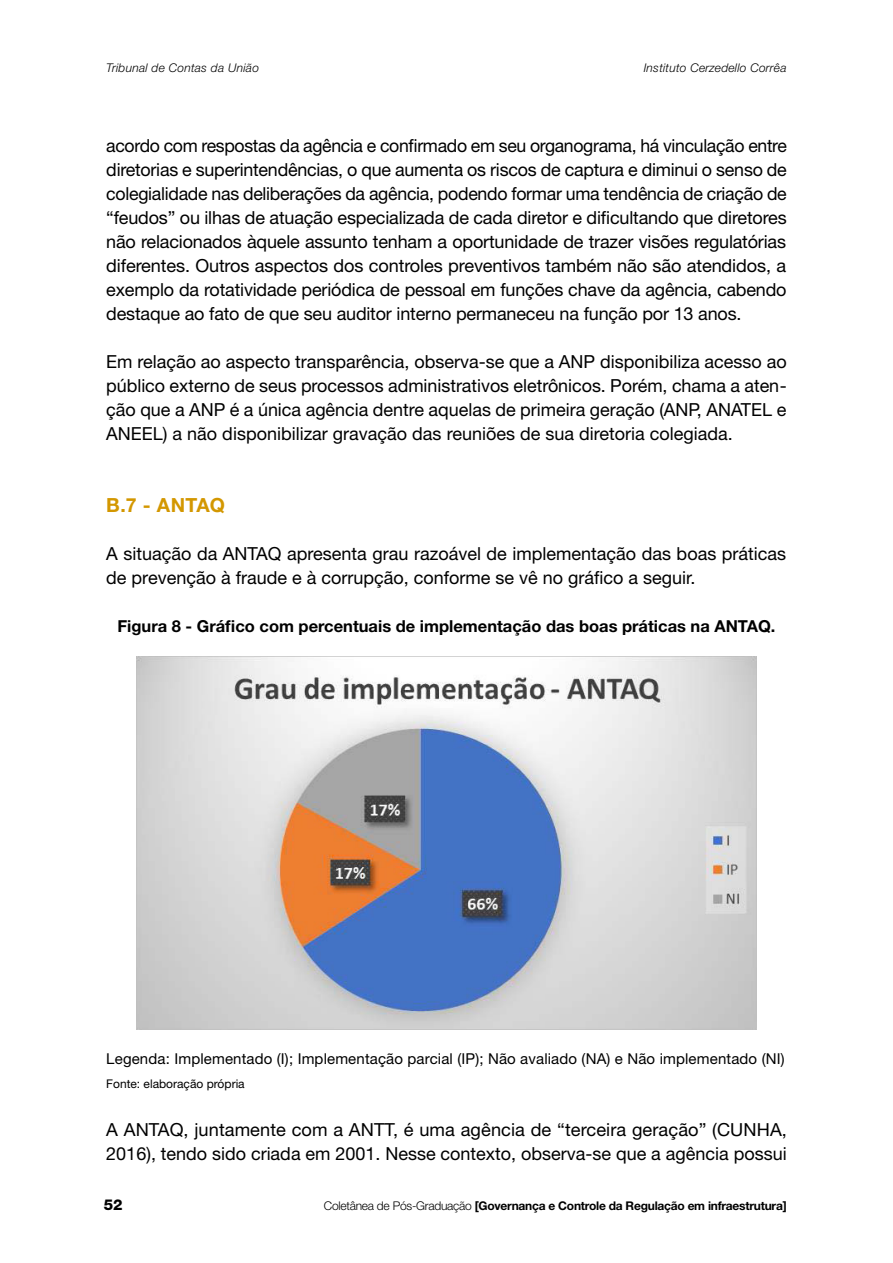
<style>
.page{position:relative;width:893px;height:1263px;background:#fff}
.page>*{position:absolute;margin:0;border:0;box-sizing:border-box;transform-origin:0 0}
.t1{font:700 19.5px "Helvetica Neue LT Std";letter-spacing:.005em;color:#d39700}
.t2{font:18px/24px "Helvetica Neue LT Std";color:#000;text-align:justify}
.t3{font:700 16.5px "Helvetica Neue LT Std";color:#000}
.t4{font:15px "Helvetica Neue LT Std";letter-spacing:.01em;color:#000}
.t5{font:800 15px "Helvetica Neue LT Std";color:#000}
.t6{font:700 12px "Helvetica Neue LT Std";letter-spacing:-.02em;color:#000}
.t7{font:italic 300 12px "Helvetica Neue LT Std";letter-spacing:.02em;color:#000}
.t8{font:12px "Helvetica Neue LT Std";color:#000}
.s1{font-weight:300}
</style>
<div class="page">
<img style="left:136px;top:656px;width:621px;height:374px">
<p class="t7" style="left:106px;top:61px;width:154px">Tribunal de Contas da União</p>
<p class="t7" style="left:644px;top:61px;width:144px">Instituto Cerzedello Corrêa</p>
<p class="t2" style="left:106px;top:133px;width:682px">acordo com respostas da agência e confirmado em seu organograma, há vinculação entre diretorias e superintendências, o que aumenta os riscos de captura e diminui o senso de colegialidade nas deliberações da agência, podendo formar uma tendência de criação de “feudos” ou ilhas de atuação especializada de cada diretor e dificultando que diretores não relacionados àquele assunto tenham a oportunidade de trazer visões regulatórias diferentes. Outros aspectos dos controles preventivos também não são atendidos, a exemplo da rotatividade periódica de pessoal em funções chave da agência, cabendo destaque ao fato de que seu auditor interno permaneceu na função por 13 anos.</p>
<p class="t2" style="left:106px;top:349px;width:682px">Em relação ao aspecto transparência, observa-se que a ANP disponibiliza acesso ao público externo de seus processos administrativos eletrônicos. Porém, chama a aten&shy;ção que a ANP é a única agência dentre aquelas de primeira geração (ANP, ANATEL e ANEEL) a não disponibilizar gravação das reuniões de sua diretoria colegiada.</p>
<p class="t1" style="left:106px;top:493px;width:120px">B.7 - ANTAQ</p>
<p class="t2" style="left:106px;top:541px;width:681px">A situação da ANTAQ apresenta grau razoável de implementação das boas práticas de prevenção à fraude e à corrupção, conforme se vê no gráfico a seguir.</p>
<p class="t3" style="left:117px;top:615px;width:660px">Figura 8 - Gráfico com percentuais de implementação das boas práticas na ANTAQ.</p>
<p class="t4" style="left:106px;top:1049px;width:680px">Legenda: Implementado (I); Implementação parcial (IP); Não avaliado (NA) e Não implementado (NI)</p>
<p class="t8" style="left:106px;top:1076px;width:140px">Fonte: elaboração própria</p>
<p class="t2" style="left:106px;top:1117px;width:682px">A ANTAQ, juntamente com a ANTT, é uma agência de “terceira geração” (CUNHA,<br>2016), tendo sido criada em 2001. Nesse contexto, observa-se que a agência possui</p>
<p class="t5" style="left:104px;top:1195px;width:20px">52</p>
<p class="t6" style="left:324px;top:1198px;width:464px"><span class="s1">Coletânea de Pós-Graduação</span> [Governança e Controle da Regulação em infraestrutura]</p>
</div>
